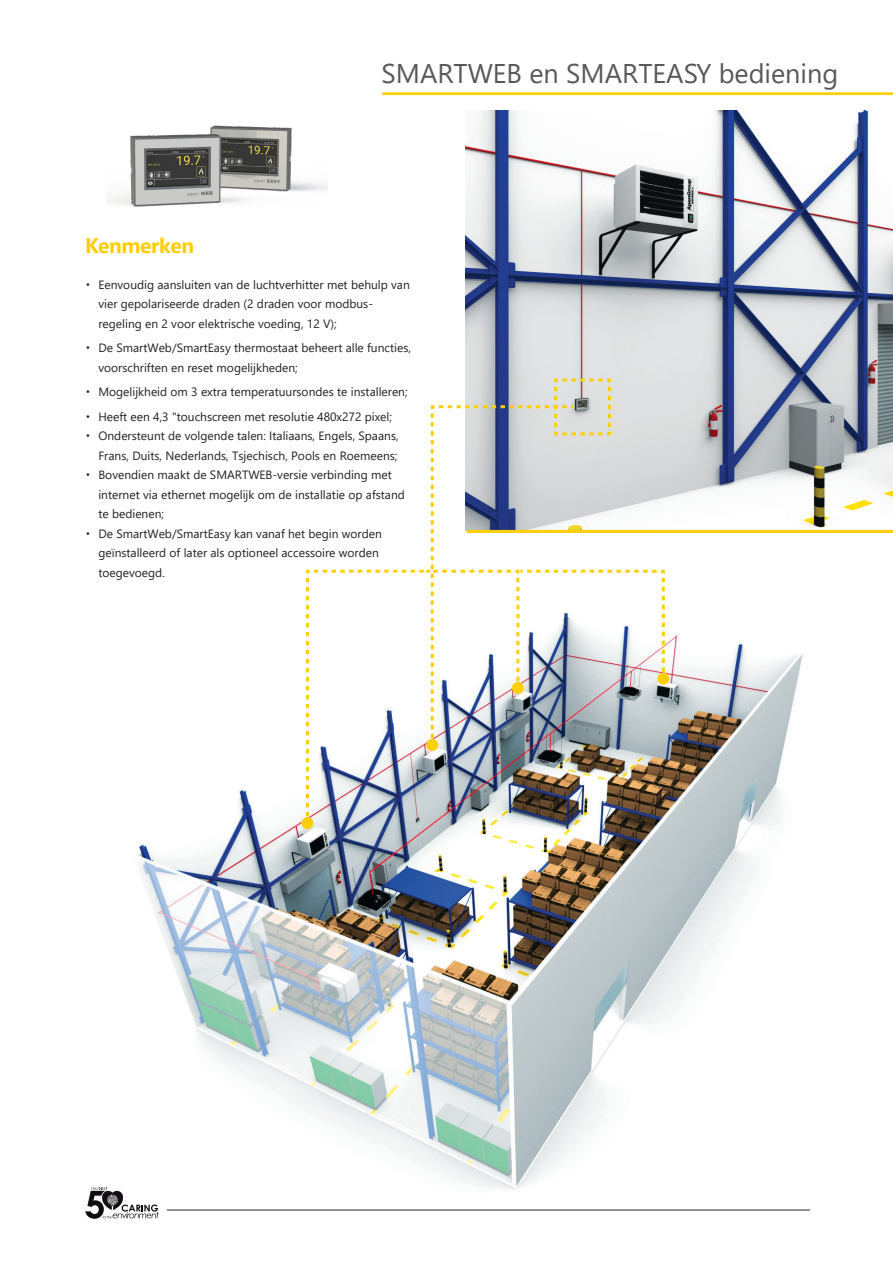
<style>
.page{position:relative;width:893px;height:1263px;background:#fff}
.page>*{position:absolute;margin:0;border:0;box-sizing:border-box;transform-origin:0 0}
.titolo_prodotto{font:27px "Segoe UI";color:#57585a}
.testo_base{font:700 21px "Segoe UI";letter-spacing:-.02em;color:#fece08}
.t1{font:12px/19.5px "Segoe UI";color:#231f20}
.s1{font-family:"Interstate";font-weight:300}
</style>
<div class="page">
<hr style="left:382px;top:92px;width:511px;height:3px;background:#fece08">
<img style="left:138px;top:635px;width:672px;height:576px">
<img style="left:466px;top:111px;width:427px;height:419px">
<hr style="left:467px;top:530px;width:426px;height:3px;background:#fece08">
<img style="left:106px;top:125px;width:222px;height:82px">
<hr style="left:167px;top:1210px;width:643px;height:1px;background:#231f20">
<svg style="left:85px;top:1187px;width:74px;height:32px"></svg>
<svg style="left:301px;top:817px;width:12px;height:12px"></svg>
<svg style="left:304px;top:377px;width:362px;height:449px"></svg>
<div style="left:657px;top:673px;width:12px;height:12px;background:#fece08;border-radius:50%"></div>
<p class="titolo_prodotto" style="left:381px;top:48px;width:458px">SMARTWEB en SMARTEASY bediening</p>
<p class="testo_base" style="left:85px;top:226px;width:111px">Kenmerken</p>
<p class="t1" style="left:98px;top:274px;width:313px;text-indent:-13px"><span class="s1">•</span> Eenvoudig aansluiten van de luchtverhitter met behulp van vier gepolariseerde draden (2 draden voor modbus&shy;regeling en 2 voor elektrische voeding, 12 V);</p>
<p class="t1" style="left:98px;top:337px;width:314px;text-indent:-13px"><span class="s1">•</span> De SmartWeb/SmartEasy thermostaat beheert alle functies, voorschriften en reset mogelijkheden;</p>
<p class="t1" style="left:86px;top:381px;width:324px"><span class="s1">•</span> Mogelijkheid om 3 extra temperatuursondes te installeren;</p>
<p class="t1" style="left:86px;top:406px;width:308px"><span class="s1">•</span> Heeft een 4,3 "touchscreen met resolutie 480x272 pixel;</p>
<p class="t1" style="left:86px;top:425px;width:314px;text-align:right"><span class="s1">•</span> Ondersteunt de volgende talen: Italiaans, Engels, Spaans,<br>Frans, Duits, Nederlands, Tsjechisch, Pools en Roemeens;</p>
<p class="t1" style="left:98px;top:464px;width:308px;text-indent:-13px"><span class="s1">•</span> Bovendien maakt de SMARTWEB-versie verbinding met internet via ethernet mogelijk om de installatie op afstand te bedienen;</p>
<p class="t1" style="left:98px;top:522px;width:285px;text-indent:-13px"><span class="s1">•</span> De SmartWeb/SmartEasy kan vanaf het begin worden geïnstalleerd of later als optioneel accessoire worden toegevoegd.</p>
</div>
